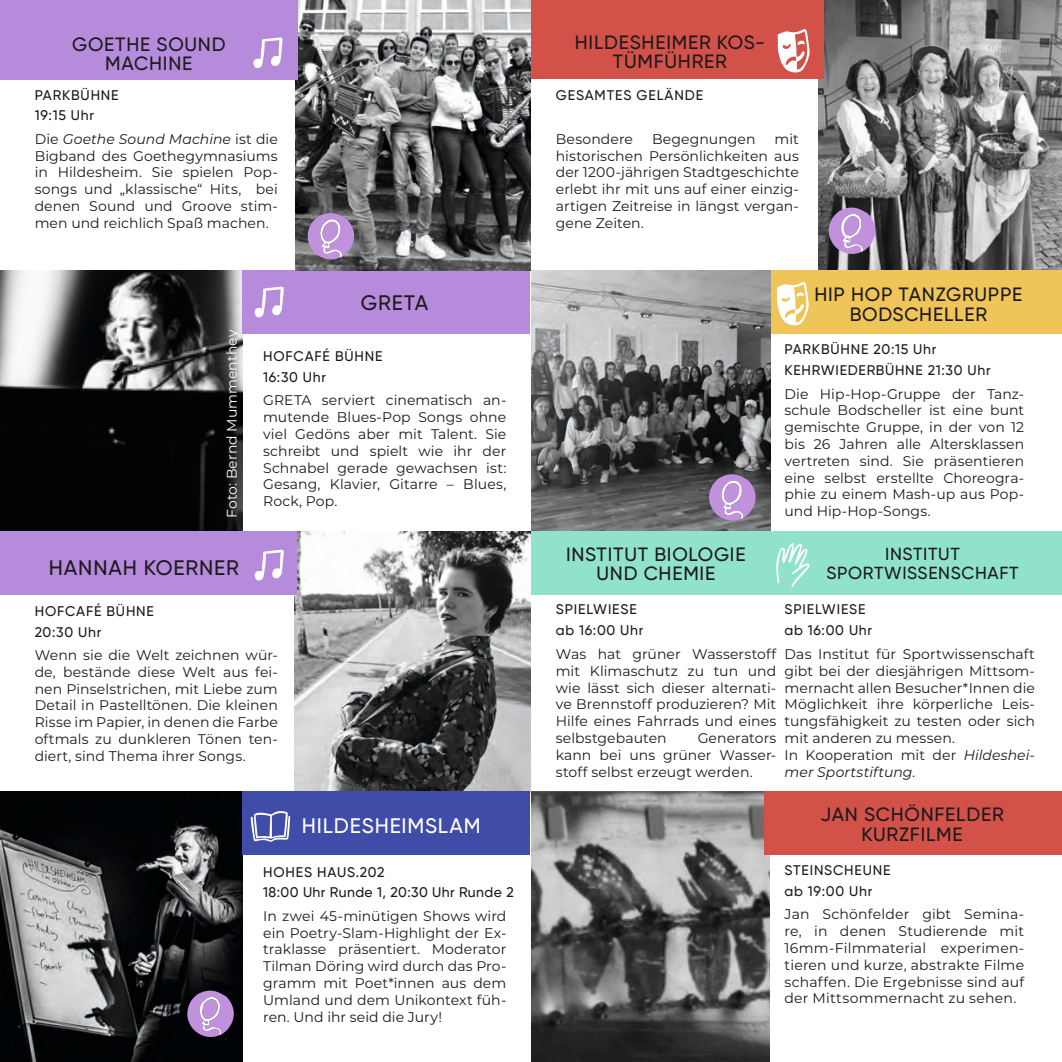
<style>
.page{position:relative;width:1062px;height:1062px;background:#fff}
.page>*{position:absolute;margin:0;border:0;box-sizing:border-box;transform-origin:0 0}
.Überschriften{font:500 21px "Gilroy";letter-spacing:.04em;color:#1c1a1b}
.Überschriften-2{font:500 21px "Gilroy";letter-spacing:.04em;color:#fff}
.Überschriften-3{font:500 19.25px/19.2px "Gilroy";letter-spacing:.04em;color:#1c1a1b;text-align:center}
.Überschriften-4{font:500 17.5px "Gilroy";letter-spacing:.04em;color:#1c1a1b}
.Fließtext{font:14px/16.8px "Montserrat";letter-spacing:.005em;color:#1c1a1b;text-align:justify}
.t1{font:500 14px "Gilroy";letter-spacing:.05em;color:#1c1a1b}
.Fließtext-2{font:italic 14px/16.8px "Montserrat";letter-spacing:.005em;color:#1c1a1b}
.t2{font:500 14px "Gilroy";letter-spacing:.03em;color:#1c1a1b}
.Fließtext-3{font:14px "Montserrat";color:#fff}
.s1{font-style:italic}
.s2{font-style:normal}
</style>
<div class="page">
<img style="left:0;top:270px;width:242px;height:261px">
<img style="left:0;top:791px;width:242px;height:270px">
<img style="left:295px;top:532px;width:235px;height:259px">
<div style="left:242px;top:270px;width:288px;height:63px;background:#b68bdb"></div>
<div style="left:242px;top:791px;width:288px;height:63px;background:#404da8"></div>
<div style="left:0;top:532px;width:296px;height:63px;background:#b68bdb"></div>
<svg style="left:254px;top:549px;width:30px;height:31px"></svg>
<svg style="left:254px;top:286px;width:30px;height:31px"></svg>
<img style="left:296px;top:0;width:235px;height:270px">
<div style="left:0;top:0;width:298px;height:79px;background:#b68bdb"></div>
<svg style="left:253px;top:37px;width:30px;height:31px"></svg>
<svg style="left:307px;top:212px;width:47px;height:48px;background:#ae8fc0"></svg>
<svg style="left:187px;top:989px;width:47px;height:48px;background:#9375a6"></svg>
<svg style="left:251px;top:811px;width:39px;height:31px"></svg>
<img style="left:818px;top:0;width:244px;height:270px">
<div style="left:764px;top:270px;width:298px;height:63px;background:#efc459"></div>
<img style="left:531px;top:270px;width:239px;height:261px">
<img style="left:531px;top:791px;width:238px;height:271px">
<div style="left:531px;top:0;width:292px;height:79px;background:#d2524a"></div>
<div style="left:531px;top:531px;width:531px;height:63px;background:#90e3ca"></div>
<div style="left:764px;top:791px;width:298px;height:63px;background:#d2524a"></div>
<svg style="left:776px;top:282px;width:33px;height:43px"></svg>
<svg style="left:776px;top:543px;width:34px;height:44px"></svg>
<svg style="left:708px;top:473px;width:47px;height:48px;background:#aa8bbc"></svg>
<svg style="left:777px;top:29px;width:33px;height:44px"></svg>
<svg style="left:828px;top:206px;width:47px;height:48px;background:#a98abb"></svg>
<p class="Überschriften-3" style="left:72px;top:34px;width:155px">GOETHE SOUND</p>
<p class="Überschriften-3" style="left:105px;top:53px;width:89px">MACHINE</p>
<p class="t1" style="left:35px;top:86px;width:85px">PARKBÜHNE</p>
<p class="t1" style="left:35px;top:107px;width:61px">19:15 Uhr</p>
<p class="Fließtext" style="left:35px;top:130px;width:245px">Die <span class="s1">Goethe Sound Machine</span> ist die Bigband des Goethegymnasiums in Hildesheim. Sie spielen Pop&shy;songs und „klassische“ Hits, bei denen Sound und Groove stim&shy;men und reichlich Spaß machen.</p>
<p class="Überschriften" style="left:361px;top:290px;width:69px">GRETA</p>
<p class="Fließtext-3" style="left:222px;top:518px;width:190px;rotate:-90deg">Foto: Bernd Mummenthey</p>
<p class="Überschriften" style="left:49px;top:554px;width:191px">HANNAH KOERNER</p>
<p class="t1" style="left:35px;top:602px;width:121px">HOFCAFÉ BÜHNE</p>
<p class="t1" style="left:35px;top:623px;width:68px">20:30 Uhr</p>
<p class="t1" style="left:263px;top:347px;width:121px">HOFCAFÉ BÜHNE</p>
<p class="t1" style="left:263px;top:368px;width:64px">16:30 Uhr</p>
<p class="Fließtext" style="left:263px;top:391px;width:245px">GRETA serviert cinematisch an&shy;mutende Blues-Pop Songs ohne viel Gedöns aber mit Talent. Sie schreibt und spielt wie ihr der Schnabel gerade gewachsen ist:<br>Gesang, Klavier, Gitarre – Blues, Rock, Pop.</p>
<p class="Fließtext" style="left:35px;top:646px;width:245px">Wenn sie die Welt zeichnen wür&shy;de, bestände diese Welt aus fei&shy;nen Pinselstrichen, mit Liebe zum Detail in Pastelltönen. Die kleinen Risse im Papier, in denen die Farbe oftmals zu dunkleren Tönen ten&shy;diert, sind Thema ihrer Songs.</p>
<p class="Überschriften-2" style="left:302px;top:812px;width:180px">HILDESHEIMSLAM</p>
<p class="t1" style="left:263px;top:863px;width:123px">HOHES HAUS.202</p>
<p class="t2" style="left:263px;top:883px;width:252px">18:00 Uhr Runde 1, 20:30 Uhr Runde 2</p>
<p class="Fließtext" style="left:263px;top:907px;width:245px">In zwei 45-minütigen Shows wird ein Poetry-Slam-Highlight der Ex&shy;traklasse präsentiert. Moderator Tilman Döring wird durch das Pro&shy;gramm mit Poet*innen aus dem Umland und dem Unikontext füh&shy;ren. Und ihr seid die Jury!</p>
<p class="Überschriften-3" style="left:575px;top:32px;width:192px">HILDESHEIMER KOS-<br>TÜMFÜHRER</p>
<p class="t1" style="left:556px;top:86px;width:149px">GESAMTES GELÄNDE</p>
<p class="Fließtext" style="left:556px;top:130px;width:79px">Besondere</p>
<p class="Fließtext" style="left:652px;top:130px;width:105px">Begegnungen</p>
<p class="Fließtext" style="left:556px;top:130px;width:245px;text-indent:219px">mit historischen Persönlichkeiten aus der 1200-jährigen Stadtgeschichte erlebt ihr mit uns auf einer einzig&shy;artigen Zeitreise in längst vergan&shy;gene Zeiten.</p>
<p class="Überschriften-3" style="left:566px;top:544px;width:181px">INSTITUT BIOLOGIE</p>
<p class="Überschriften-3" style="left:596px;top:564px;width:120px">UND CHEMIE</p>
<p class="Überschriften-3" style="left:814px;top:285px;width:209px">HIP HOP TANZGRUPPE</p>
<p class="Überschriften-3" style="left:849px;top:304px;width:139px">BODSCHELLER</p>
<p class="t1" style="left:784px;top:341px;width:153px">PARKBÜHNE 20:15 Uhr</p>
<p class="t1" style="left:784px;top:361px;width:208px">KEHRWIEDERBÜHNE 21:30 Uhr</p>
<p class="Fließtext" style="left:784px;top:385px;width:241px">Die Hip-Hop-Gruppe der Tanz&shy;schule Bodscheller ist eine bunt gemischte Gruppe, in der von 12 bis 26 Jahren alle Altersklassen vertreten sind. Sie präsentieren eine selbst erstellte Choreogra&shy;phie zu einem Mash-up aus Pop&shy;und Hip-Hop-Songs.</p>
<p class="Überschriften-4" style="left:885px;top:543px;width:76px">INSTITUT</p>
<p class="Überschriften-4" style="left:826px;top:562px;width:194px">SPORTWISSENSCHAFT</p>
<p class="t1" style="left:556px;top:601px;width:82px">SPIELWIESE</p>
<p class="t1" style="left:784px;top:601px;width:82px">SPIELWIESE</p>
<p class="t1" style="left:556px;top:621px;width:89px">ab 16:00 Uhr</p>
<p class="t1" style="left:784px;top:621px;width:89px">ab 16:00 Uhr</p>
<p class="Fließtext" style="left:784px;top:645px;width:252px">Das Institut für Sportwissenschaft gibt bei der diesjährigen Mittsom&shy;mernacht allen Besucher*Innen die Möglichkeit ihre körperliche Leis&shy;tungsfähigkeit zu testen oder sich mit anderen zu messen.</p>
<p class="Fließtext-2" style="left:784px;top:746px;width:252px"><span class="s2">In Kooperation mit der</span> Hildeshei&shy;mer Sportstiftung.</p>
<p class="Fließtext" style="left:556px;top:645px;width:222px">Was hat grüner Wasserstoff mit Klimaschutz zu tun und wie lässt sich dieser alternati&shy;ve Brennstoff produzieren? Mit Hilfe eines Fahrrads und eines selbstgebauten</p>
<p class="Fließtext" style="left:556px;top:729px;width:222px;text-indent:142px">Generators kann bei uns grüner Wasser&shy;stoff selbst erzeugt werden.</p>
<p class="Überschriften-3" style="left:820px;top:804px;width:185px">JAN SCHÖNFELDER</p>
<p class="Überschriften-3" style="left:861px;top:824px;width:103px">KURZFILME</p>
<p class="t1" style="left:784px;top:861px;width:108px">STEINSCHEUNE</p>
<p class="t1" style="left:784px;top:882px;width:89px">ab 19:00 Uhr</p>
<p class="Fließtext" style="left:784px;top:905px;width:241px">Jan Schönfelder gibt Semina&shy;re, in denen Studierende mit 16mm-Filmmaterial experimen&shy;tieren und kurze, abstrakte Filme schaffen. Die Ergebnisse sind auf der Mittsommernacht zu sehen.</p>
</div>
